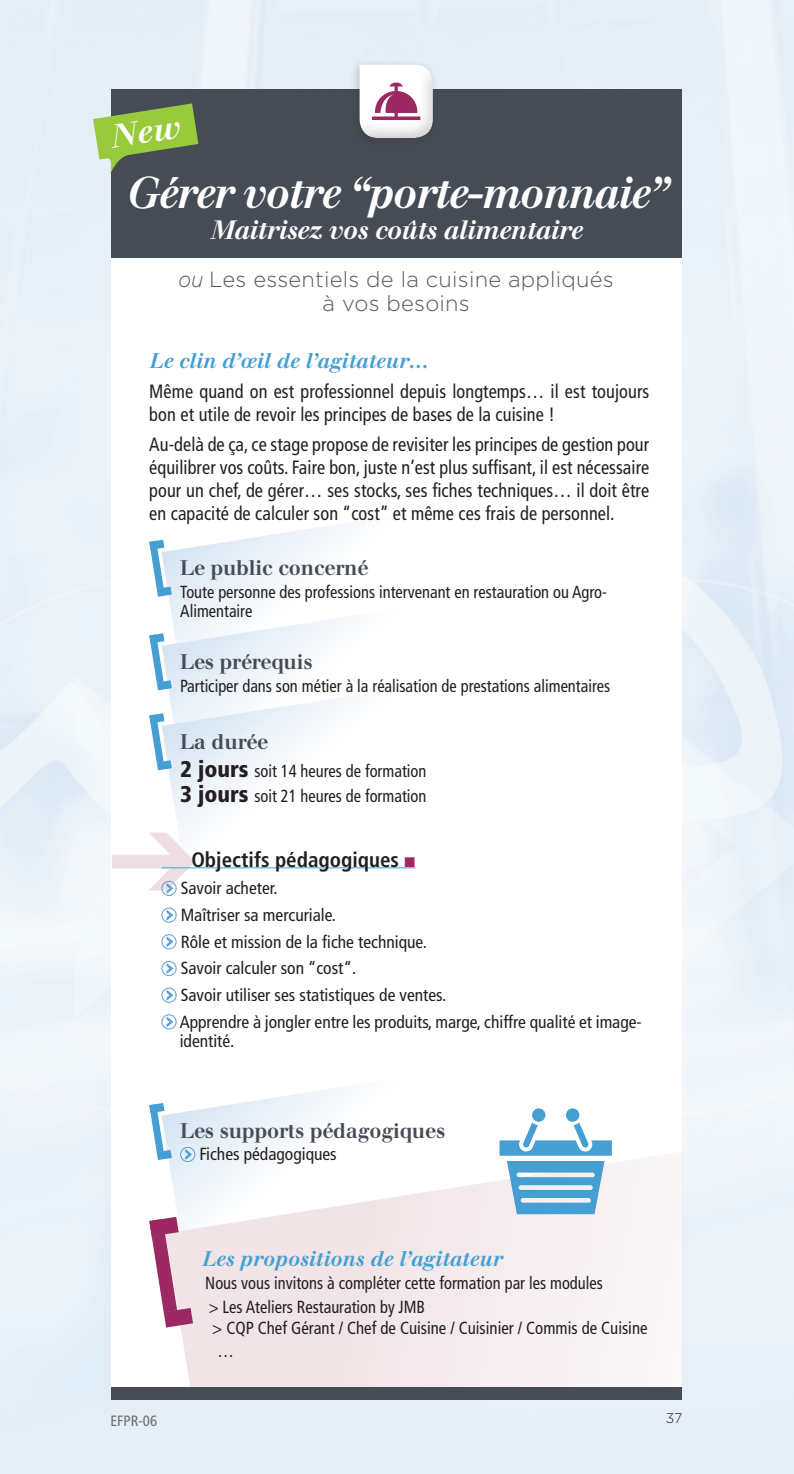
<style>
.page{position:relative;width:794px;height:1474px;background:#fff}
.page>*{position:absolute;margin:0;border:0;box-sizing:border-box;transform-origin:0 0}
.t1{font:italic 500 43.75px "Walbaum";letter-spacing:-.03em;color:#fff;scale:.92 1}
.t2{font:italic 500 26.25px "Walbaum";letter-spacing:-.02em;color:#fff;scale:.95 1}
.t3{font:300 21.88px/24.5px "Gotham";letter-spacing:.01em;color:#57585a;text-align:center}
.t4{font:500 21px "Walbaum";color:#464c56;scale:.95 1}
.t5{font:italic 500 21px "Walbaum";color:#459fd3;scale:.95 1}
.t6{font:700 condensed 21px "Frutiger";color:#231f20}
.t7{font:condensed 19.25px/22.8px "Frutiger";letter-spacing:.005em;color:#231f20;scale:.95 1}
.t8{font:condensed 17.5px/19.2px "Frutiger";color:#231f20;scale:.94 1}
.t9{font:condensed 17.5px/26.8px "Frutiger";color:#231f20}
.t10{font:condensed 17.5px/23.4px "Frutiger";color:#231f20;scale:.96 1}
.t11{font:condensed 14.88px "Frutiger";color:#6c6d70}
.t12{font:300 14px "Gotham";color:#231f20}
.s1{font-style:italic}
.s2{font-weight:900;font-size:22.75px}
.s3{color:#9c2964}
</style>
<div class="page">
<img style="left:0;top:0;width:794px;height:1473px">
<div style="left:111px;top:97px;width:570px;height:1294px;background:#fff"></div>
<div style="left:111px;top:89px;width:570px;height:169px;background:#464c56"></div>
<svg style="left:168px;top:523px;width:182px;height:74px"></svg>
<svg style="left:149px;top:539px;width:23px;height:57px"></svg>
<svg style="left:169px;top:597px;width:182px;height:80px;fill:#f1f6fb"></svg>
<svg style="left:149px;top:633px;width:23px;height:57px"></svg>
<svg style="left:162px;top:677px;width:189px;height:155px"></svg>
<svg style="left:149px;top:713px;width:23px;height:57px"></svg>
<svg style="left:172px;top:1086px;width:178px;height:65px"></svg>
<svg style="left:149px;top:1103px;width:23px;height:57px"></svg>
<div style="left:180px;top:1147px;width:15px;height:14px;border:1px solid #56a0d5;border-radius:50%"></div>
<hr style="left:162px;top:867px;width:253px;height:1px;background:#459fd3">
<svg style="left:112px;top:832px;width:83px;height:61px"></svg>
<div style="left:162px;top:881px;width:14px;height:14px;border:1px solid #56a0d5;border-radius:50%"></div>
<svg style="left:167px;top:910px;width:6px;height:10px"></svg>
<div style="left:162px;top:907px;width:14px;height:15px;border:1px solid #56a0d5;border-radius:50%"></div>
<svg style="left:167px;top:937px;width:6px;height:9px"></svg>
<div style="left:162px;top:934px;width:14px;height:15px;border:1px solid #56a0d5;border-radius:50%"></div>
<svg style="left:167px;top:963px;width:6px;height:10px"></svg>
<div style="left:162px;top:961px;width:14px;height:15px;border:1px solid #56a0d5;border-radius:50%"></div>
<svg style="left:167px;top:990px;width:6px;height:10px"></svg>
<div style="left:162px;top:987px;width:14px;height:15px;border:1px solid #56a0d5;border-radius:50%"></div>
<svg style="left:167px;top:1017px;width:6px;height:9px"></svg>
<div style="left:162px;top:1014px;width:14px;height:15px;border:1px solid #56a0d5;border-radius:50%"></div>
<svg style="left:165px;top:1151px;width:518px;height:244px;fill:#f5ecee"></svg>
<svg style="left:149px;top:1216px;width:44px;height:111px"></svg>
<div style="left:111px;top:1386px;width:570px;height:13px;background:#464c56"></div>
<div style="left:349px;top:58px;width:91px;height:90px;background:#231f20;opacity:.2"></div>
<div style="left:359px;top:63px;width:77px;height:77px;background:#231f20;opacity:.2"></div>
<svg style="left:359px;top:64px;width:74px;height:74px"></svg>
<div style="left:532px;top:1108px;width:13px;height:13px;background:#459fd3;border-radius:50%"></div>
<div style="left:566px;top:1108px;width:13px;height:13px;background:#459fd3;border-radius:50%"></div>
<svg style="left:499px;top:1122px;width:113px;height:92px"></svg>
<svg style="left:93px;top:103px;width:105px;height:71px"></svg>
<h1 class="t1" style="left:125px;top:167px;width:591px">Gérer votre “porte-monnaie”</h1>
<h2 class="t2" style="left:210px;top:215px;width:393px">Maitrisez vos coûts alimentaire</h2>
<p class="t3" style="left:179px;top:266px;width:436px"><span class="s1">ou</span> Les essentiels de la cuisine appliqués à vos besoins</p>
<p class="t5" style="left:149px;top:348px;width:295px">Le clin d’œil de l’agitateur…</p>
<p class="t7" style="left:149px;top:380px;width:528px">Même quand on est professionnel depuis longtemps… il est toujours bon et utile de revoir les principes de bases de la cuisine !</p>
<p class="t7" style="left:149px;top:433px;width:528px;text-align:justify">Au-delà de ça, ce stage propose de revisiter les principes de gestion pour équilibrer vos coûts. Faire bon, juste n’est plus suffisant, il est nécessaire pour un chef, de gérer… ses stocks, ses fiches techniques… il doit être en capacité de calculer son “cost” et même ces frais de personnel.</p>
<p class="t4" style="left:180px;top:556px;width:199px">Le public concerné</p>
<p class="t8" style="left:180px;top:582px;width:455px">Toute personne des professions intervenant en restauration ou Agro-<br>Alimentaire</p>
<p class="t4" style="left:180px;top:649px;width:141px">Les prérequis</p>
<p class="t8" style="left:180px;top:676px;width:459px">Participer dans son métier à la réalisation de prestations alimentaires</p>
<p class="t4" style="left:180px;top:729px;width:94px">La durée</p>
<p class="t8" style="left:180px;top:758px;width:263px;line-height:24.5px"><span class="s2">2 jours</span> soit 14 heures de formation<br><span class="s2">3 jours</span> soit 21 heures de formation</p>
<p class="t6" style="left:191px;top:847px;width:225px">Objectifs pédagogiques <span class="s3">■</span></p>
<p class="t9" style="left:180px;top:874px;width:463px">Savoir acheter.<br>Maîtriser sa mercuriale.<br>Rôle et mission de la fiche technique.<br>Savoir calculer son “cost“.<br>Savoir utiliser ses statistiques de ventes.<br>Apprendre à jongler entre les produits, marge, chiffre qualité et image-</p>
<p class="t9" style="left:180px;top:1027px;width:56px">identité.</p>
<p class="t4" style="left:180px;top:1119px;width:280px">Les supports pédagogiques</p>
<p class="t9" style="left:199px;top:1140px;width:139px">Fiches pédagogiques</p>
<p class="t11" style="left:110px;top:1411px;width:48px">EFPR-06</p>
<p class="t5" style="left:202px;top:1246px;width:317px">Les propositions de l’agitateur</p>
<p class="t8" style="left:205px;top:1271px;width:424px;line-height:23.4px">Nous vous invitons à compléter cette formation par les modules &gt; Les Ateliers Restauration by JMB</p>
<p class="t10" style="left:217px;top:1316px;width:449px;text-indent:-5px">&gt; CQP Chef Gérant / Chef de Cuisine / Cuisinier / Commis de Cuisine …</p>
<p class="t12" style="left:666px;top:1409px;width:18px">37</p>
</div>
